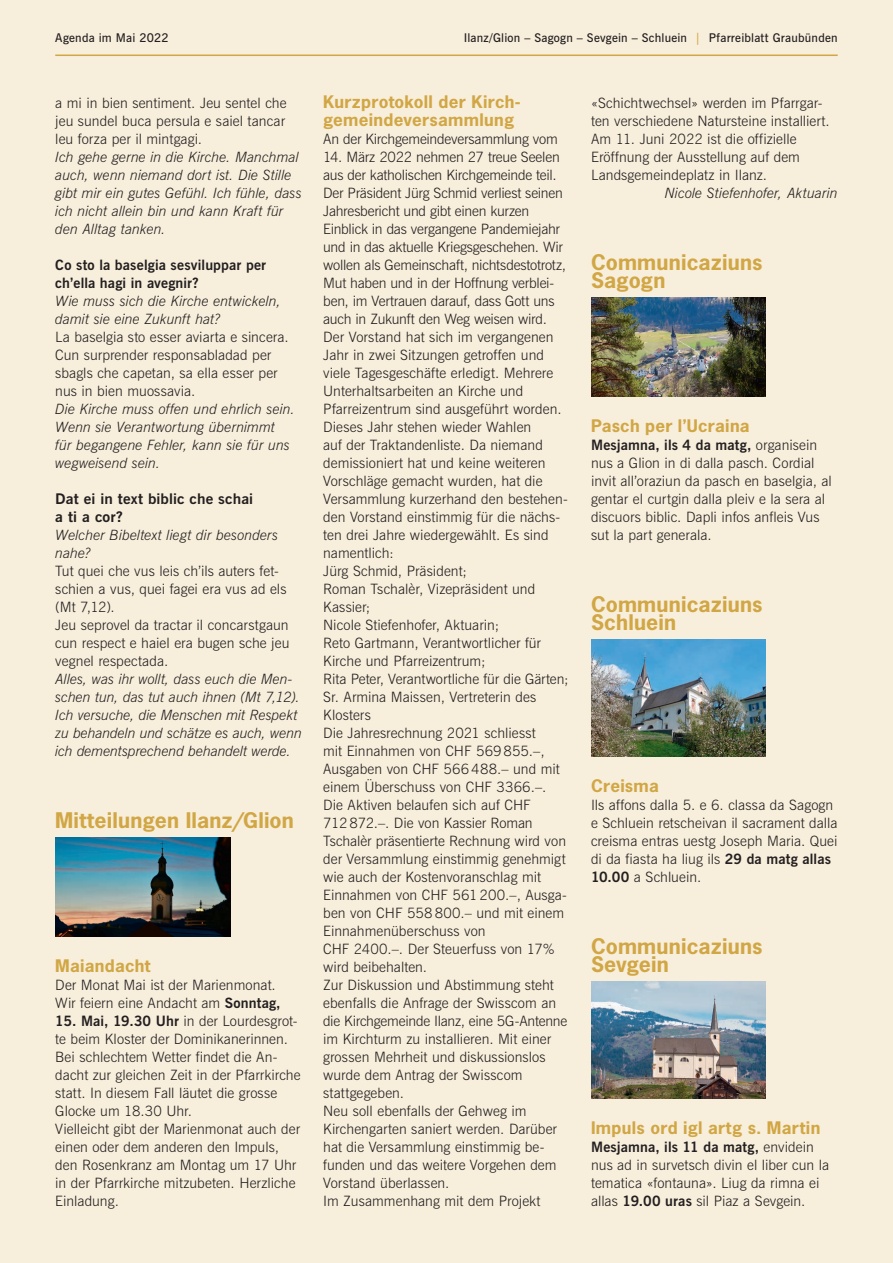
<style>
.page{position:relative;width:893px;height:1263px;background:#f7eedb}
.page>*{position:absolute;margin:0;border:0;box-sizing:border-box;transform-origin:0 0}
.t1{font:700 20.25px/18px "News Gothic";letter-spacing:.005em;color:#d1a644;scale:1.05 1}
.t2{font:700 16.35px/18px "News Gothic";letter-spacing:.015em;color:#d1a644;scale:1.05 1}
.t3{font:700 14.7px/18px "News Gothic BT";letter-spacing:.01em;color:#231f20;scale:1.05 1}
.t4{font:300 14.25px/18px "News Gothic BT";letter-spacing:.005em;color:#231f20}
.t5{font:italic 300 14.25px/18px "News Gothic BT";color:#231f20}
.t6{font:700 14.25px/18px "News Gothic BT";letter-spacing:.01em;color:#231f20}
.t7{font:300 14.25px "News Gothic BT";letter-spacing:-.015em;color:#231f20}
.t8{font:600 12px "News Gothic BT";letter-spacing:.02em;color:#231f20}
.s1{color:#d1a644}
.s2{font-weight:700}
</style>
<div class="page">
<hr style="left:55px;top:55px;width:783px;height:1px;background:#d1a644">
<img style="left:55px;top:838px;width:175px;height:98px">
<img style="left:591px;top:298px;width:175px;height:98px">
<img style="left:591px;top:639px;width:175px;height:117px">
<img style="left:591px;top:982px;width:175px;height:116px">
<p class="t8" style="left:55px;top:31px;width:115px">Agenda im Mai 2022</p>
<p class="t8" style="left:464px;top:31px;width:375px">Ilanz/Glion – Sagogn – Sevgein – Schluein <span class="s1">|</span> Pfarreiblatt Graubünden</p>
<p class="t4" style="left:55px;top:94px;width:233px;text-align:justify">a mi in bien sentiment. Jeu sentel che jeu sundel buca persula e saiel tancar leu forza per il mintgagi.</p>
<p class="t5" style="left:55px;top:148px;width:248px">Ich gehe gerne in die Kirche. Manchmal auch, wenn niemand dort ist. Die Stille gibt mir ein gutes Gefühl. Ich fühle, dass ich nicht allein bin und kann Kraft für den Alltag tanken.</p>
<p class="t6" style="left:55px;top:256px;width:212px">Co sto la baselgia sesviluppar per ch’ella hagi in avegnir?</p>
<p class="t5" style="left:55px;top:292px;width:227px">Wie muss sich die Kirche entwickeln, damit sie eine Zukunft hat?</p>
<p class="t4" style="left:55px;top:328px;width:235px">La baselgia sto esser aviarta e sincera.<br>Cun surprender responsabladad per sbagls che capetan, sa ella esser per nus in bien muossavia.</p>
<p class="t5" style="left:55px;top:400px;width:241px">Die Kirche muss offen und ehrlich sein.<br>Wenn sie Verantwortung übernimmt für begangene Fehler, kann sie für uns wegweisend sein.</p>
<p class="t3" style="left:55px;top:490px;width:190px">Dat ei in text biblic che schai a ti a cor?</p>
<p class="t5" style="left:55px;top:526px;width:225px">Welcher Bibeltext liegt dir besonders nahe?</p>
<p class="t4" style="left:55px;top:562px;width:236px">Tut quei che vus leis ch’ils auters fet&shy;schien a vus, quei fagei era vus ad els (Mt 7,12).<br>Jeu seprovel da tractar il concarstgaun cun respect e haiel era bugen sche jeu vegnel respectada.</p>
<p class="t5" style="left:55px;top:670px;width:248px">Alles, was ihr wollt, dass euch die Men&shy;schen tun, das tut auch ihnen (Mt 7,12).<br>Ich versuche, die Menschen mit Respekt zu behandeln und schätze es auch, wenn ich dementsprechend behandelt werde.</p>
<h1 class="t1" style="left:55px;top:811px;width:229px">Mitteilungen Ilanz/Glion</h1>
<p class="t2" style="left:55px;top:956px;width:92px">Maiandacht</p>
<p class="t4" style="left:55px;top:976px;width:227px">Der Monat Mai ist der Marienmonat.<br>Wir feiern eine Andacht am <span class="s2">Sonntag,</span></p>
<p class="t4" style="left:55px;top:1012px;width:247px"><span class="s2">15. Mai, 19.30 Uhr</span> in der Lourdesgrot&shy;te beim Kloster der Dominikanerinnen.<br>Bei schlechtem Wetter findet die An&shy;dacht zur gleichen Zeit in der Pfarrkirche statt. In diesem Fall läutet die grosse Glocke um 18.30 Uhr.<br>Vielleicht gibt der Marienmonat auch der einen oder dem anderen den Impuls, den Rosenkranz am Montag um 17 Uhr in der Pfarrkirche mitzubeten. Herzliche Einladung.</p>
<p class="t2" style="left:323px;top:92px;width:190px">Kurzprotokoll der Kirch&shy;gemeindeversammlung</p>
<p class="t7" style="left:323px;top:130px;width:236px">An der Kirchgemeindeversammlung vom</p>
<p class="t4" style="left:323px;top:148px;width:247px">14. März 2022 nehmen 27 treue Seelen aus der katholischen Kirchgemeinde teil.<br>Der Präsident Jürg Schmid verliest seinen Jahresbericht und gibt einen kurzen Einblick in das vergangene Pandemiejahr und in das aktuelle Kriegsgeschehen. Wir wollen als Gemeinschaft, nichtsdestotrotz, Mut haben und in der Hoffnung verblei&shy;ben, im Vertrauen darauf, dass Gott uns auch in Zukunft den Weg weisen wird.<br>Der Vorstand hat sich im vergangenen Jahr in zwei Sitzungen getroffen und viele Tagesgeschäfte erledigt. Mehrere Unterhaltsarbeiten an Kirche und Pfarreizentrum sind ausgeführt worden.<br>Dieses Jahr stehen wieder Wahlen<br>auf der Traktandenliste. Da niemand demissioniert hat und keine weiteren Vorschläge gemacht wurden, hat die Versammlung kurzerhand den bestehen&shy;den Vorstand einstimmig für die nächs&shy;ten drei Jahre wiedergewählt. Es sind namentlich:<br>Jürg Schmid, Präsident;<br>Roman Tschalèr, Vizepräsident und Kassier;<br>Nicole Stiefenhofer, Aktuarin;<br>Reto Gartmann, Verantwortlicher für Kirche und Pfarreizentrum;<br>Rita Peter, Verantwortliche für die Gärten; Sr. Armina Maissen, Vertreterin des Klosters<br>Die Jahresrechnung 2021 schliesst<br>mit Einnahmen von CHF 569855.–, Ausgaben von CHF 566488.– und mit einem Überschuss von CHF 3366.–.<br>Die Aktiven belaufen sich auf CHF 712872.–. Die von Kassier Roman Tschalèr präsentierte Rechnung wird von der Versammlung einstimmig genehmigt wie auch der Kostenvoranschlag mit Einnahmen von CHF 561200.–, Ausga&shy;ben von CHF 558800.– und mit einem Einnahmenüberschuss von<br>CHF 2400.–. Der Steuerfuss von 17% wird beibehalten.<br>Zur Diskussion und Abstimmung steht ebenfalls die Anfrage der Swisscom an die Kirchgemeinde Ilanz, eine 5G-Antenne im Kirchturm zu installieren. Mit einer grossen Mehrheit und diskussionslos wurde dem Antrag der Swisscom stattgegeben.<br>Neu soll ebenfalls der Gehweg im Kirchengarten saniert werden. Darüber hat die Versammlung einstimmig be&shy;funden und das weitere Vorgehen dem Vorstand überlassen.<br>Im Zusammenhang mit dem Projekt</p>
<p class="t4" style="left:591px;top:94px;width:240px">«Schichtwechsel» werden im Pfarrgar&shy;ten verschiedene Natursteine installiert.<br>Am 11. Juni 2022 ist die offizielle Eröffnung der Ausstellung auf dem Landsgemeindeplatz in Ilanz.</p>
<p class="t5" style="left:665px;top:184px;width:174px">Nicole Stiefenhofer, Aktuarin</p>
<h1 class="t1" style="left:591px;top:253px;width:165px">Communicaziuns<br>Sagogn</h1>
<p class="t2" style="left:591px;top:416px;width:153px">Pasch per l’Ucraina</p>
<p class="t4" style="left:591px;top:436px;width:242px"><span class="s2">Mesjamna, ils 4 da matg,</span> organisein nus a Glion in di dalla pasch. Cordial invit all’oraziun da pasch en baselgia, al gentar el curtgin dalla pleiv e la sera al discuors biblic. Dapli infos anfleis Vus sut la part generala.</p>
<h1 class="t1" style="left:591px;top:595px;width:165px">Communicaziuns<br>Schluein</h1>
<p class="t2" style="left:591px;top:776px;width:66px">Creisma</p>
<p class="t4" style="left:591px;top:796px;width:248px">Ils affons dalla 5. e 6. classa da Sagogn e Schluein retscheivan il sacrament dalla creisma entras uestg Joseph Maria. Quei di da fiasta ha liug ils <span class="s2">29 da matg allas 10.00</span> a Schluein.</p>
<h1 class="t1" style="left:591px;top:937px;width:165px">Communicaziuns<br>Sevgein</h1>
<p class="t2" style="left:591px;top:1118px;width:220px">Impuls ord igl artg s. Martin</p>
<p class="t4" style="left:591px;top:1138px;width:240px"><span class="s2">Mesjamna, ils 11 da matg,</span> envidein nus ad in survetsch divin el liber cun la tematica «fontauna». Liug da rimna ei allas <span class="s2">19.00 uras</span> sil Piaz a Sevgein.</p>
</div>
